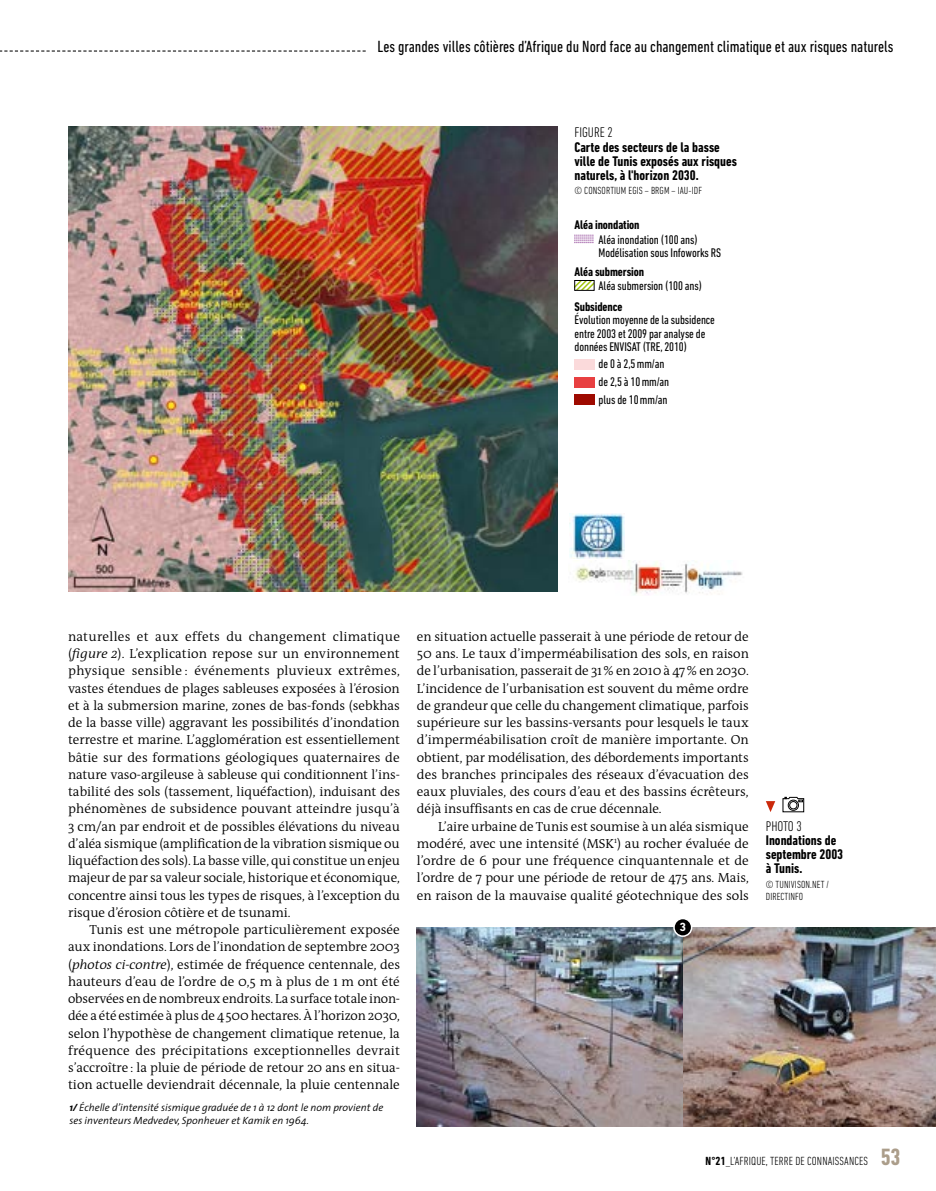
<style>
.page{position:relative;width:936px;height:1191px;background:#fff}
.page>*{position:absolute;margin:0;border:0;box-sizing:border-box;transform-origin:0 0}
.t1{font:condensed 16.5px "DIN Next LT Pro";color:#000}
.t2{font:700 condensed 14.25px/14.2px "DIN Next LT Pro";color:#000}
.t3{font:300 condensed 14.25px "DIN Next LT Pro";color:#000}
.t4{font:300 13.2px/17.2px "The Antiqua B4";color:#000;text-align:justify}
.t5{font:condensed 12.75px/13.5px "DIN Next LT Pro";letter-spacing:-.01em;color:#000}
.t6{font:700 condensed 12.75px "DIN Next LT Pro";letter-spacing:-.01em;color:#000}
.t7{font:300 condensed 12px "DIN Next LT Pro";letter-spacing:.01em;color:#000}
.t8{font:700 12px "DIN Next LT Pro";color:#fff}
.t9{font:italic 300 10.5px/12.8px "The Sans";color:#000}
.t10{font:300 condensed 10.5px/12px "DIN Next LT Pro";letter-spacing:.01em;color:#000}
.s1{font-family:"The Antiqua B4 i";font-style:italic}
.s2{font-weight:700}
.s3{font-weight:700;font-size:24px;color:#ab9d8a}
</style>
<div class="page">
<svg style="left:0;top:50px;width:365px;height:2px"></svg>
<img style="left:68px;top:127px;width:489px;height:464px">
<img style="left:417px;top:927px;width:518px;height:199px">
<svg style="left:766px;top:801px;width:9px;height:11px"></svg>
<svg style="left:782px;top:796px;width:22px;height:16px"></svg>
<div style="left:674px;top:918px;width:17px;height:18px;background:#000;border-radius:50%"></div>
<div style="left:673px;top:917px;width:19px;height:20px;border:2px solid #fff;border-radius:50%"></div>
<svg style="left:574px;top:235px;width:19px;height:8px"></svg>
<div style="left:574px;top:359px;width:20px;height:10px;background:#fbdadb"></div>
<div style="left:574px;top:377px;width:20px;height:10px;background:#e84041"></div>
<div style="left:574px;top:394px;width:20px;height:11px;background:#9e0a00"></div>
<svg style="left:576px;top:280px;width:19px;height:11px"></svg>
<div style="left:574px;top:280px;width:20px;height:11px;border:1px solid #000"></div>
<img style="left:575px;top:560px;width:168px;height:35px">
<img style="left:569px;top:513px;width:55px;height:46px">
<p class="t1" style="left:377px;top:37px;width:517px">Les grandes villes côtières d’Afrique du Nord face au changement climatique et aux risques naturels</p>
<p class="t3" style="left:574px;top:125px;width:40px">FIGURE 2</p>
<p class="t2" style="left:574px;top:140px;width:164px">Carte des secteurs de la basse ville de Tunis exposés aux risques naturels, à l'horizon 2030.</p>
<p class="t10" style="left:574px;top:185px;width:129px">© CONSORTIUM EGIS – BRGM – IAU-IDF</p>
<p class="t6" style="left:574px;top:217px;width:67px">Aléa inondation</p>
<p class="t5" style="left:598px;top:232px;width:124px">Aléa inondation (100 ans)<br>Modélisation sous Infoworks RS</p>
<p class="t6" style="left:574px;top:264px;width:71px">Aléa submersion</p>
<p class="t5" style="left:598px;top:279px;width:105px">Aléa submersion (100 ans)</p>
<p class="t6" style="left:574px;top:299px;width:49px">Subsidence</p>
<p class="t5" style="left:574px;top:313px;width:142px">Évolution moyenne de la subsidence entre 2003 et 2009 par analyse de données ENVISAT (TRE, 2010)</p>
<p class="t5" style="left:598px;top:355px;width:72px;line-height:17.7px">de 0 à 2,5mm/an de 2,5 à 10mm/an plus de 10mm/an</p>
<p class="t4" style="left:68px;top:628px;width:333px">naturelles et aux effets du changement climatique (<span class="s1">figure 2</span>). L’explication repose sur un environnement physique sensible : événements pluvieux extrêmes, vastes étendues de plages sableuses exposées à l’érosion et à la submersion marine, zones de bas-fonds (sebkhas de la basse ville) aggravant les possibilités d’inondation terrestre et marine. L’agglomération est essentiellement bâtie sur des formations géologiques quaternaires de nature vaso-argileuse à sableuse qui conditionnent l’ins&shy;tabilité des sols (tassement, liquéfaction), induisant des phénomènes de subsidence pouvant atteindre jusqu’à 3 cm/an par endroit et de possibles élévations du niveau d’aléa sismique (amplification de la vibration sismique ou liquéfaction des sols). La basse ville, qui constitue un enjeu majeur de par sa valeur sociale, historique et économique, concentre ainsi tous les types de risques, à l’exception du risque d’érosion côtière et de tsunami.</p>
<p class="t4" style="left:68px;top:921px;width:333px;text-indent:21px">Tunis est une métropole particulièrement exposée aux inondations. Lors de l’inondation de septembre 2003 (<span class="s1">photos ci-contre</span>), estimée de fréquence centennale, des hauteurs d’eau de l’ordre de 0,5 m à plus de 1 m ont été observées en de nombreux endroits. La surface totale inon&shy;dée a été estimée à plus de 4500 hectares. À l’horizon 2030, selon l’hypothèse de changement climatique retenue, la fréquence des précipitations exceptionnelles devrait s’accroître: la pluie de période de retour 20 ans en situa&shy;tion actuelle deviendrait décennale, la pluie centennale</p>
<p class="t9" style="left:69px;top:1100px;width:315px"><span class="s2">1/</span> Échelle d’intensité sismique graduée de 1 à 12 dont le nom provient de ses inventeurs Medvedev, Sponheuer et Kamik en 1964.</p>
<p class="t4" style="left:417px;top:628px;width:333px">en situation actuelle passerait à une période de retour de 50 ans. Le taux d’imperméabilisation des sols, en raison de l’urbanisation, passerait de 31% en 2010 à 47% en 2030.<br>L’incidence de l’urbanisation est souvent du même ordre de grandeur que celle du changement climatique, parfois supérieure sur les bassins-versants pour lesquels le taux d’imperméabilisation croît de manière importante. On obtient, par modélisation, des débordements importants des branches principales des réseaux d’évacuation des eaux pluviales, des cours d’eau et des bassins écrêteurs, déjà insuffisants en cas de crue décennale.</p>
<p class="t4" style="left:417px;top:818px;width:333px;text-indent:21px">L’aire urbaine de Tunis est soumise à un aléa sismique modéré, avec une intensité (MSK<sup>1</sup>) au rocher évaluée de l’ordre de 6 pour une fréquence cinquantennale et de l’ordre de 7 pour une période de retour de 475 ans. Mais, en raison de la mauvaise qualité géotechnique des sols</p>
<p class="t8" style="left:679px;top:920px;width:8px">3</p>
<p class="t3" style="left:765px;top:817px;width:37px">PHOTO 3</p>
<p class="t2" style="left:765px;top:833px;width:79px">Inondations de septembre 2003 à Tunis.</p>
<p class="t10" style="left:765px;top:878px;width:65px">© TUNIVISON.NET /<br>DIRECTINFO</p>
<p class="t7" style="left:705px;top:1154px;width:196px"><span class="s2">N°21</span>_L’AFRIQUE, TERRE DE CONNAISSANCES <span class="s3">53</span></p>
</div>
